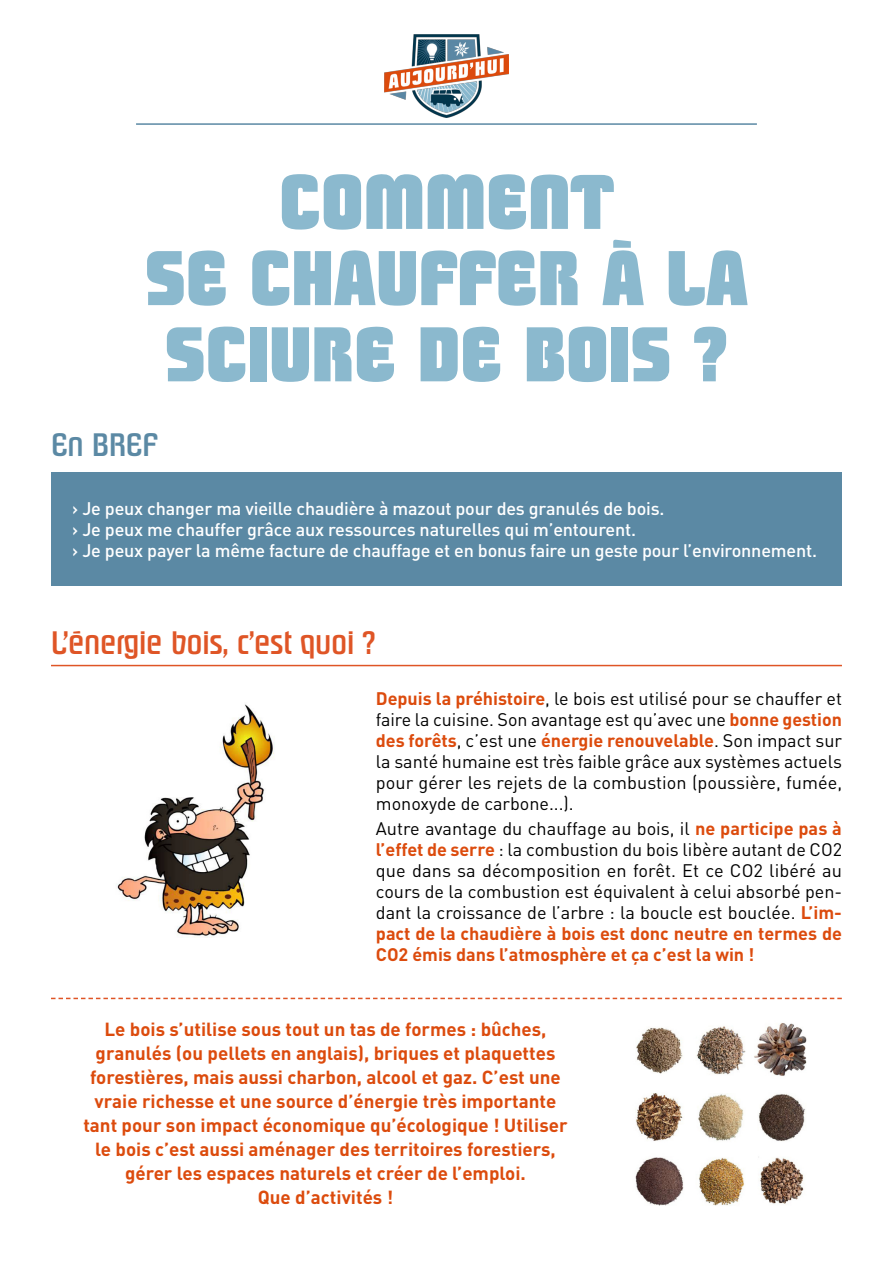
<style>
.page{position:relative;width:893px;height:1263px;background:#fff}
.page>*{position:absolute;margin:0;border:0;box-sizing:border-box;transform-origin:0 0}
.t1{font:800 75px/76.2px "Pasadena";color:#8bb9ce;text-align:center}
.t2{font:500 31.5px "Pasadena";letter-spacing:-.01em;color:#df5526}
.t3{font:500 31.5px "Pasadena";letter-spacing:-.01em;color:#5b89a4}
.t4{font:700 18.75px/24px "DIN";color:#dc4b0d;text-align:center}
.t5{font:18px/21px "DIN";color:#000;text-align:justify}
.t6{font:500 18px/21px "DIN";letter-spacing:-.01em;color:#fff}
.s1{font-weight:700;color:#dc4b0d}
</style>
<div class="page">
<div style="left:51px;top:472px;width:791px;height:113px;background:#5b89a4"></div>
<hr style="left:51px;top:665px;width:791px;height:1px;background:#df5526">
<hr style="left:136px;top:123px;width:621px;height:2px;background:#5b89a4">
<svg style="left:51px;top:998px;width:791px;height:1px"></svg>
<img style="left:384px;top:35px;width:124px;height:82px">
<img style="left:116px;top:704px;width:159px;height:234px">
<img style="left:635px;top:1023px;width:172px;height:183px">
<h1 class="t1" style="left:145px;top:166px;width:605px">COMMENT<br>SE CHAUFFER À LA<br>SCIURE DE BOIS ?</h1>
<h2 class="t3" style="left:51px;top:428px;width:108px">En BREF</h2>
<p class="t6" style="left:72px;top:497px;width:746px">› Je peux changer ma vieille chaudière à mazout pour des granulés de bois.<br>› Je peux me chauffer grâce aux ressources naturelles qui m’entourent.<br>› Je peux payer la même facture de chauffage et en bonus faire un geste pour l’environnement.</p>
<h2 class="t2" style="left:51px;top:627px;width:326px">L’énergie bois, c’est quoi ?</h2>
<p class="t5" style="left:376px;top:687px;width:468px"><span class="s1">Depuis la préhistoire</span>, le bois est utilisé pour se chauffer et faire la cuisine. Son avantage est qu’avec une <span class="s1">bonne gestion des forêts</span>, c’est une <span class="s1">énergie renouvelable</span>. Son impact sur la santé humaine est très faible grâce aux systèmes actuels pour gérer les rejets de la combustion (poussière, fumée, monoxyde de carbone...).</p>
<p class="t5" style="left:376px;top:818px;width:468px">Autre avantage du chauffage au bois, il <span class="s1">ne participe pas à l’effet de serre</span> : la combustion du bois libère autant de CO2 que dans sa décomposition en forêt. Et ce CO2 libéré au cours de la combustion est équivalent à celui absorbé pen&shy;dant la croissance de l’arbre : la boucle est bouclée. <span class="s1">L’im&shy;pact de la chaudière à bois est donc neutre en termes de CO2 émis dans l’atmosphère et ça c’est la win !</span></p>
<p class="t4" style="left:83px;top:1016px;width:486px">Le bois s’utilise sous tout un tas de formes : bûches, granulés (ou pellets en anglais), briques et plaquettes forestières, mais aussi charbon, alcool et gaz. C’est une vraie richesse et une source d’énergie très importante tant pour son impact économique qu’écologique ! Utiliser le bois c’est aussi aménager des territoires forestiers, gérer les espaces naturels et créer de l’emploi.<br>Que d’activités !</p>
</div>
